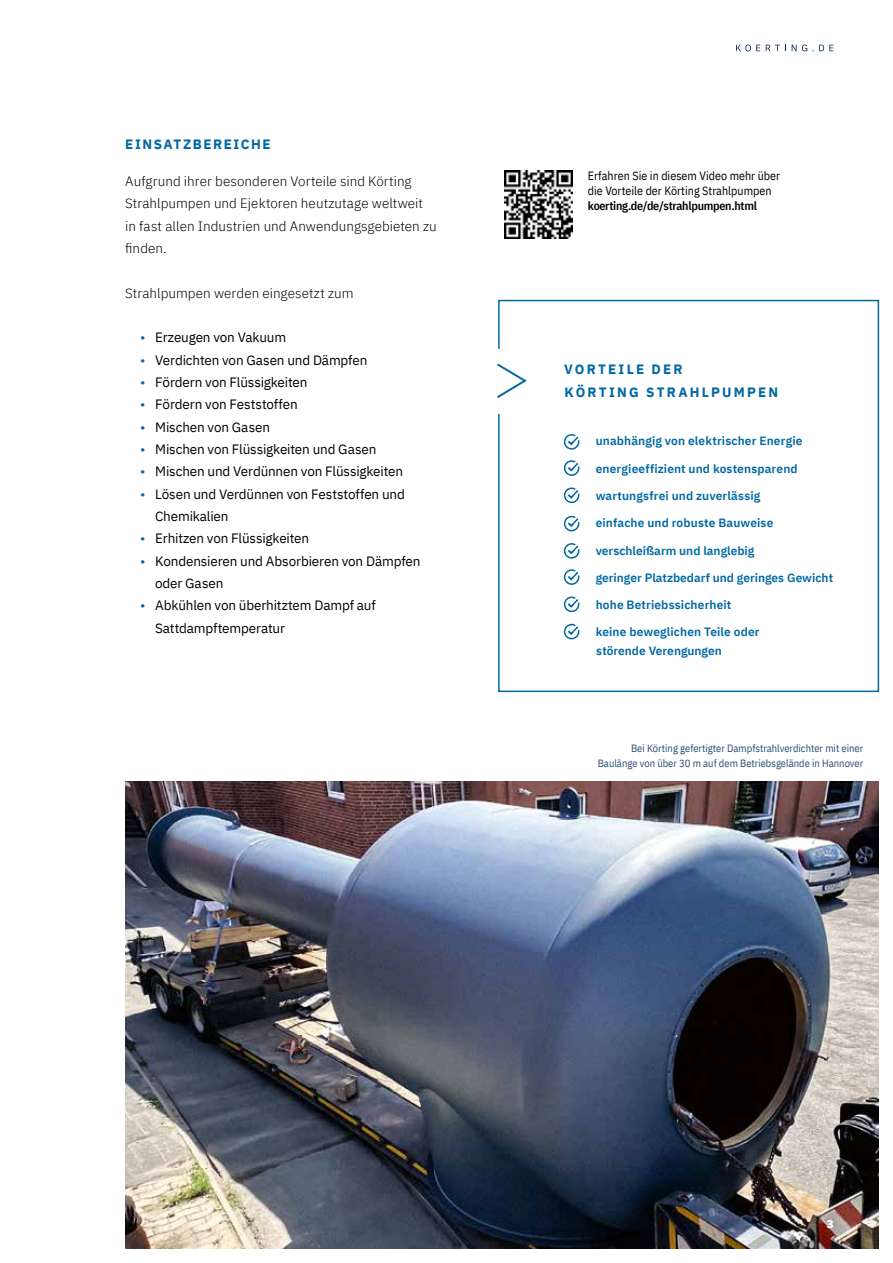
<style>
.page{position:relative;width:893px;height:1263px;background:#fff}
.page>*{position:absolute;margin:0;border:0;box-sizing:border-box;transform-origin:0 0}
.t1{font:13.5px/22.4px "IBM Plex Sans";letter-spacing:-.01em;color:#000}
.t2{font:300 13.5px/22.4px "IBM Plex Sans";letter-spacing:.005em;color:#000}
.t3{font:700 13.5px/22.4px "IBM Plex Sans";letter-spacing:.16em;color:#0068a3}
.t4{font:700 13.5px "IBM Plex Sans";letter-spacing:.115em;color:#0068a3}
.t5{font:600 12px/18.8px "IBM Plex Sans";letter-spacing:.01em;color:#0068a3}
.t6{font:12px/15px "IBM Plex Sans Cond";color:#000}
.t7{font:600 12px "IBM Plex Sans Cond";letter-spacing:-.02em;color:#000}
.t8{font:600 11.25px "IBM Plex Sans";color:#fff}
.t9{font:10.5px/14.9px "IBM Plex Sans Cond";color:#2c4e70;text-align:right}
.s1{color:#0068a3}
</style>
<div class="page">
<img style="left:125px;top:781px;width:753px;height:467px">
<svg style="left:498px;top:299px;width:382px;height:394px"></svg>
<div style="left:474px;top:349px;width:58px;height:64px;background:#fff"></div>
<svg style="left:497px;top:364px;width:30px;height:34px"></svg>
<img style="left:505px;top:170px;width:68px;height:68px">
<svg style="left:736px;top:45px;width:97px;height:6px"></svg>
<p class="t4" style="left:125px;top:133px;width:147px">EINSATZBEREICHE</p>
<p class="t2" style="left:125px;top:169px;width:313px">Aufgrund ihrer besonderen Vorteile sind Körting Strahlpumpen und Ejektoren heutzutage weltweit in fast allen Industrien und Anwendungsgebieten zu finden.</p>
<p class="t2" style="left:125px;top:281px;width:230px">Strahlpumpen werden eingesetzt zum</p>
<p class="t1" style="left:140px;top:325px;width:148px"><span class="s1">•</span> Erzeugen von Vakuum</p>
<p class="t1" style="left:140px;top:348px;width:229px"><span class="s1">•</span> Verdichten von Gasen und Dämpfen</p>
<p class="t1" style="left:140px;top:370px;width:169px"><span class="s1">•</span> Fördern von Flüssigkeiten</p>
<p class="t1" style="left:140px;top:392px;width:159px"><span class="s1">•</span> Fördern von Feststoffen</p>
<p class="t1" style="left:140px;top:415px;width:131px"><span class="s1">•</span> Mischen von Gasen</p>
<p class="t1" style="left:140px;top:437px;width:238px"><span class="s1">•</span> Mischen von Flüssigkeiten und Gasen</p>
<p class="t1" style="left:140px;top:459px;width:265px"><span class="s1">•</span> Mischen und Verdünnen von Flüssigkeiten</p>
<p class="t1" style="left:155px;top:482px;width:251px;text-indent:-15px"><span class="s1">•</span> Lösen und Verdünnen von Feststoffen und<br>Chemikalien</p>
<p class="t1" style="left:140px;top:526px;width:171px"><span class="s1">•</span> Erhitzen von Flüssigkeiten</p>
<p class="t1" style="left:155px;top:549px;width:267px;text-indent:-15px"><span class="s1">•</span> Kondensieren und Absorbieren von Dämpfen oder Gasen</p>
<p class="t1" style="left:155px;top:593px;width:222px;text-indent:-15px"><span class="s1">•</span> Abkühlen von überhitztem Dampf auf<br>Sattdampftemperatur</p>
<p class="t6" style="left:588px;top:167px;width:194px">Erfahren Sie in diesem Video mehr über die Vorteile der Körting Strahlpumpen</p>
<p class="t7" style="left:588px;top:196px;width:171px">koerting.de/de/strahlpumpen.html</p>
<p class="t3" style="left:564px;top:357px;width:216px">VORTEILE DER<br>KÖRTING STRAHLPUMPEN</p>
<p class="t5" style="left:596px;top:431px;width:208px">unabhängig von elektrischer Energie</p>
<p class="t5" style="left:596px;top:458px;width:204px">energieeffizient und kostensparend</p>
<p class="t5" style="left:596px;top:485px;width:166px">wartungsfrei und zuverlässig</p>
<p class="t5" style="left:596px;top:513px;width:179px">einfache und robuste Bauweise</p>
<p class="t5" style="left:596px;top:540px;width:160px">verschleißarm und langlebig</p>
<p class="t5" style="left:596px;top:567px;width:239px">geringer Platzbedarf und geringes Gewicht</p>
<p class="t5" style="left:596px;top:594px;width:137px">hohe Betriebssicherheit</p>
<p class="t5" style="left:596px;top:622px;width:165px">keine beweglichen Teile oder störende Verengungen</p>
<p class="t9" style="left:598px;top:739px;width:267px">Bei Körting gefertigter Dampfstrahlverdichter mit einer<br>Baulänge von über 30 m auf dem Betriebsgelände in Hannover</p>
<p class="t8" style="left:827px;top:1215px;width:8px">3</p>
</div>
